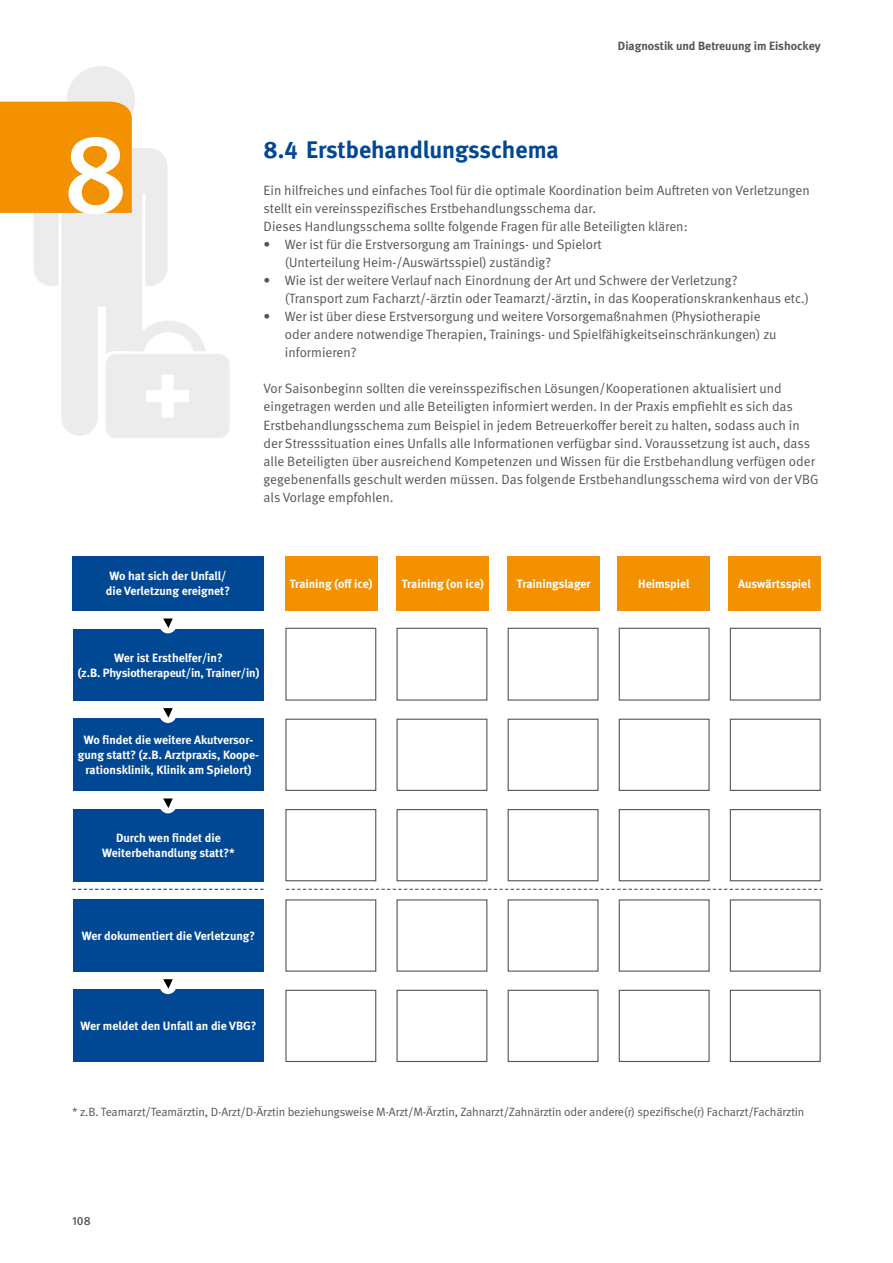
<style>
.page{position:relative;width:893px;height:1263px;background:#fff}
.page>*{position:absolute;margin:0;border:0;box-sizing:border-box;transform-origin:0 0}
.t1{font:500 111.9px "DGUV Meta";color:#fff}
.t2{font:700 24px "DGUV Meta";color:#004893}
.Fließtext{font:13.5px/18.1px "DGUV Meta";color:#565655}
.t3{font:700 12px/15px "DGUV Meta";color:#fff;text-align:center}
.Fußnote{font:12px "DGUV Meta";letter-spacing:-.01em;color:#565655}
.t4{font:700 12px "DGUV Meta";color:#565655}
.t5{font:500 12px "DGUV Meta";color:#565655}
</style>
<div class="page">
<div style="left:67px;top:66px;width:68px;height:68px;background:#ececec;border-radius:50%"></div>
<svg style="left:0;top:102px;width:230px;height:336px"></svg>
<img style="left:72px;top:556px;width:751px;height:506px">
<div style="left:72px;top:556px;width:192px;height:54px;background:#004893"></div>
<div style="left:73px;top:629px;width:191px;height:71px;background:#004893"></div>
<div style="left:73px;top:719px;width:191px;height:72px;background:#004893"></div>
<div style="left:73px;top:809px;width:191px;height:72px;background:#004893"></div>
<div style="left:73px;top:899px;width:191px;height:73px;background:#004893"></div>
<div style="left:73px;top:990px;width:191px;height:72px;background:#004893"></div>
<div style="left:285px;top:556px;width:92px;height:54px;background:#f39100"></div>
<div style="left:396px;top:556px;width:93px;height:54px;background:#f39100"></div>
<div style="left:508px;top:556px;width:92px;height:54px;background:#f39100"></div>
<div style="left:618px;top:556px;width:92px;height:54px;background:#f39100"></div>
<div style="left:728px;top:556px;width:93px;height:54px;background:#f39100"></div>
<div style="left:159px;top:616px;width:17px;height:17px;background:#fff;border-radius:50%"></div>
<div style="left:159px;top:706px;width:17px;height:17px;background:#fff;border-radius:50%"></div>
<div style="left:159px;top:796px;width:17px;height:17px;background:#fff;border-radius:50%"></div>
<div style="left:159px;top:977px;width:17px;height:17px;background:#fff;border-radius:50%"></div>
<svg style="left:163px;top:618px;width:10px;height:10px"></svg>
<svg style="left:163px;top:708px;width:10px;height:10px"></svg>
<svg style="left:163px;top:798px;width:10px;height:10px"></svg>
<svg style="left:163px;top:979px;width:10px;height:10px"></svg>
<div style="left:285px;top:628px;width:91px;height:72px;border:1px solid #565655"></div>
<div style="left:285px;top:719px;width:91px;height:72px;border:1px solid #565655"></div>
<div style="left:285px;top:809px;width:91px;height:72px;border:1px solid #565655"></div>
<div style="left:285px;top:899px;width:91px;height:73px;border:1px solid #565655"></div>
<div style="left:285px;top:990px;width:91px;height:72px;border:1px solid #565655"></div>
<div style="left:396px;top:628px;width:91px;height:72px;border:1px solid #565655"></div>
<div style="left:396px;top:719px;width:91px;height:72px;border:1px solid #565655"></div>
<div style="left:396px;top:809px;width:91px;height:72px;border:1px solid #565655"></div>
<div style="left:396px;top:899px;width:91px;height:73px;border:1px solid #565655"></div>
<div style="left:396px;top:990px;width:91px;height:72px;border:1px solid #565655"></div>
<div style="left:508px;top:628px;width:90px;height:72px;border:1px solid #565655"></div>
<div style="left:508px;top:719px;width:90px;height:72px;border:1px solid #565655"></div>
<div style="left:508px;top:809px;width:90px;height:72px;border:1px solid #565655"></div>
<div style="left:508px;top:899px;width:90px;height:73px;border:1px solid #565655"></div>
<div style="left:508px;top:990px;width:90px;height:72px;border:1px solid #565655"></div>
<div style="left:619px;top:628px;width:91px;height:72px;border:1px solid #565655"></div>
<div style="left:619px;top:719px;width:91px;height:72px;border:1px solid #565655"></div>
<div style="left:619px;top:809px;width:91px;height:72px;border:1px solid #565655"></div>
<div style="left:619px;top:899px;width:91px;height:73px;border:1px solid #565655"></div>
<div style="left:619px;top:990px;width:91px;height:72px;border:1px solid #565655"></div>
<div style="left:730px;top:628px;width:91px;height:72px;border:1px solid #565655"></div>
<div style="left:730px;top:719px;width:91px;height:72px;border:1px solid #565655"></div>
<div style="left:730px;top:809px;width:91px;height:72px;border:1px solid #565655"></div>
<div style="left:730px;top:899px;width:91px;height:73px;border:1px solid #565655"></div>
<div style="left:730px;top:990px;width:91px;height:72px;border:1px solid #565655"></div>
<svg style="left:72px;top:889px;width:192px;height:1px"></svg>
<svg style="left:286px;top:889px;width:537px;height:1px"></svg>
<h1 class="t1" style="left:63px;top:109px;width:67px">8</h1>
<p class="t3" style="left:106px;top:569px;width:126px">Wo hat sich der Unfall/ die Verletzung ereignet?</p>
<p class="t4" style="left:618px;top:39px;width:204px">Diagnostik und Betreuung im Eishockey</p>
<p class="t2" style="left:264px;top:136px;width:297px">8.4 Erstbehandlungsschema</p>
<p class="Fließtext" style="left:264px;top:181px;width:548px">Ein hilfreiches und einfaches Tool für die optimale Koordination beim Auftreten von Verletzungen stellt ein vereinsspezifisches Erstbehandlungsschema dar.</p>
<p class="Fließtext" style="left:264px;top:217px;width:425px">Dieses Handlungsschema sollte folgende Fragen für alle Beteiligten klären:</p>
<p class="Fließtext" style="left:285px;top:235px;width:318px;text-indent:-21px">• Wer ist für die Erstversorgung am Trainings- und Spielort (Unterteilung Heim-/Auswärtsspiel) zuständig?</p>
<p class="Fließtext" style="left:285px;top:271px;width:526px;text-indent:-21px">• Wie ist der weitere Verlauf nach Einordnung der Art und Schwere der Verletzung?<br>(Transport zum Facharzt/-ärztin oder Teamarzt/-ärztin, in das Kooperationskrankenhaus etc.)</p>
<p class="Fließtext" style="left:285px;top:308px;width:493px;text-indent:-21px">• Wer ist über diese Erstversorgung und weitere Vorsorgemaßnahmen (Physiotherapie oder andere notwendige Therapien, Trainings- und Spielfähigkeitseinschränkungen) zu informieren?</p>
<p class="Fließtext" style="left:264px;top:380px;width:557px">Vor Saisonbeginn sollten die vereinsspezifischen Lösungen/Kooperationen aktualisiert und eingetragen werden und alle Beteiligten informiert werden. In der Praxis empfiehlt es sich das Erstbehandlungsschema zum Beispiel in jedem Betreuerkoffer bereit zu halten, sodass auch in der Stresssituation eines Unfalls alle Informationen verfügbar sind. Voraussetzung ist auch, dass alle Beteiligten über ausreichend Kompetenzen und Wissen für die Erstbehandlung verfügen oder gegebenenfalls geschult werden müssen. Das folgende Erstbehandlungsschema wird von der VBG als Vorlage empfohlen.</p>
<p class="t3" style="left:290px;top:576px;width:84px">Training (off ice)</p>
<p class="t3" style="left:402px;top:576px;width:84px">Training (on ice)</p>
<p class="t3" style="left:517px;top:576px;width:75px">Trainingslager</p>
<p class="t3" style="left:638px;top:576px;width:53px">Heimspiel</p>
<p class="t3" style="left:738px;top:576px;width:74px">Auswärtsspiel</p>
<p class="t3" style="left:78px;top:650px;width:183px">Wer ist Ersthelfer/in?<br>(z.B. Physiotherapeut/in, Trainer/in)</p>
<p class="t3" style="left:78px;top:733px;width:183px">Wo findet die weitere Akutversor&shy;gung statt? (z.B. Arztpraxis, Koope&shy;rationsklinik, Klinik am Spielort)</p>
<p class="t3" style="left:102px;top:831px;width:134px">Durch wen findet die<br>Weiterbehandlung statt?*</p>
<p class="t3" style="left:82px;top:929px;width:175px">Wer dokumentiert die Verletzung?</p>
<p class="t3" style="left:80px;top:1019px;width:178px">Wer meldet den Unfall an die VBG?</p>
<p class="Fußnote" style="left:72px;top:1105px;width:734px">* z.B. Teamarzt/Teamärztin, D-Arzt/D-Ärztin beziehungsweise M-Arzt/M-Ärztin, Zahnarzt/Zahnärztin oder andere(r) spezifische(r) Facharzt/Fachärztin</p>
<p class="t5" style="left:72px;top:1213px;width:20px">108</p>
</div>
